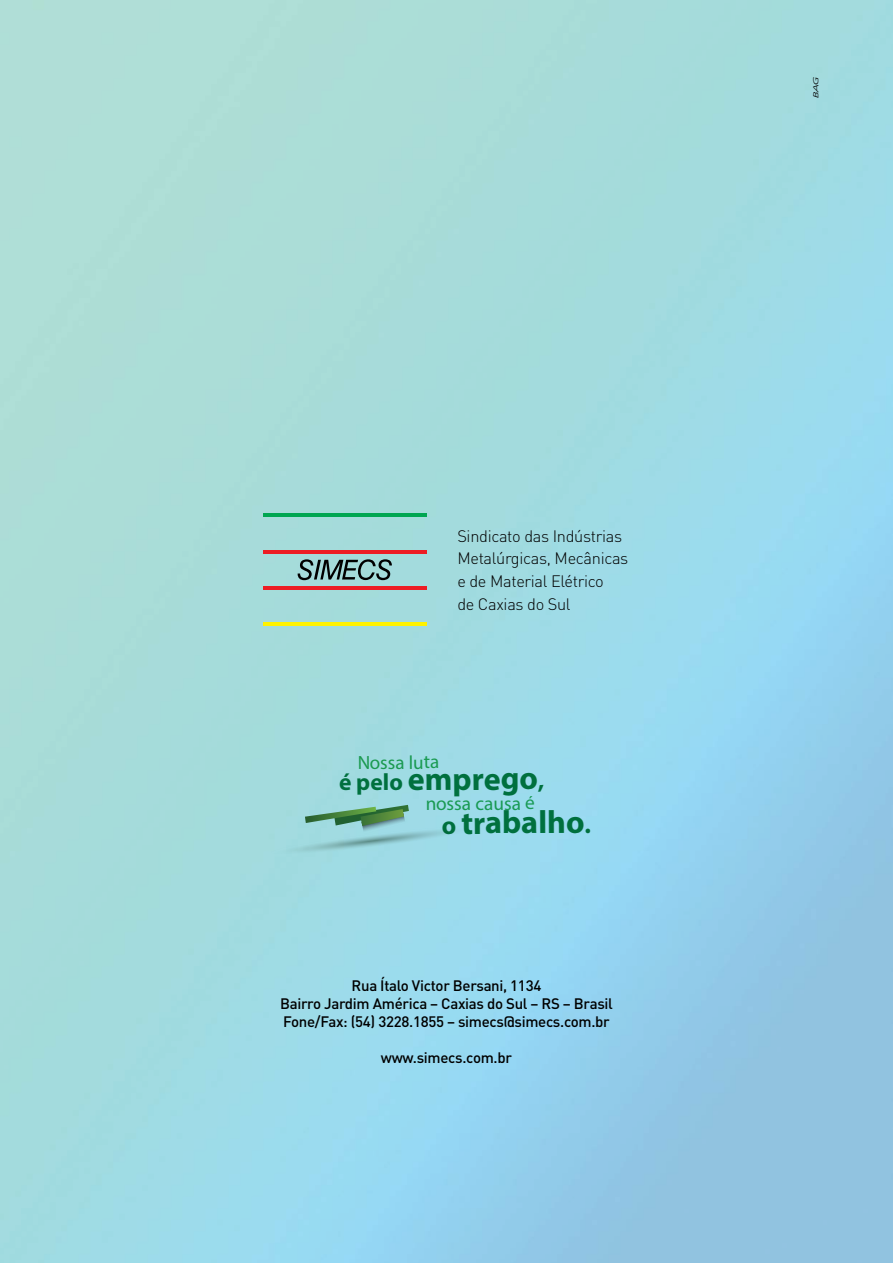
<style>
.page{position:relative;width:893px;height:1263px;background:#fff}
.page>*{position:absolute;margin:0;border:0;box-sizing:border-box;transform-origin:0 0}
.t1{font:700 32.25px "Myriad Pro";letter-spacing:-.005em;color:#00703e}
.t2{font:19.35px "Myriad Pro";letter-spacing:-.005em;color:#2cb45c}
.t3{font:19.2px "Myriad Pro";letter-spacing:-.005em;color:#2cb45c}
.t4{font:300 16.35px/22.8px "DIN Pro";letter-spacing:-.02em;color:#000}
.t5{font:500 15px/18px "DIN Pro";letter-spacing:-.02em;color:#000;text-align:center}
.t6{font:7.35px "Humanist 777 BT Light Italic B";color:#000;scale:1.6 1}
.s1{font-size:25.2px}
.s2{font-size:23.55px}
</style>
<div class="page">
<img style="left:0;top:0;width:893px;height:1263px">
<hr style="left:263px;top:514px;width:163px;height:3px;background:#00a651">
<hr style="left:263px;top:550px;width:163px;height:3px;background:#ed1d24">
<hr style="left:263px;top:586px;width:163px;height:3px;background:#ed1d24">
<hr style="left:263px;top:622px;width:163px;height:4px;background:#fff200">
<svg style="left:298px;top:559px;width:94px;height:21px;background:#688b8b"></svg>
<svg style="left:271px;top:805px;width:203px;height:49px;background:#90cbcb"></svg>
<p class="t4" style="left:457px;top:524px;width:173px">Sindicato das Indústrias<br>Metalúrgicas, Mecânicas e de Material Elétrico<br>de Caxias do Sul</p>
<p class="t3" style="left:357px;top:750px;width:84px">Nossa luta</p>
<p class="t2" style="left:425px;top:791px;width:111px">nossa causa é</p>
<h1 class="t1" style="left:442px;top:801px;width:151px"><span class="s1">o</span> trabalho<span class="s1">.</span></h1>
<h1 class="t1" style="left:339px;top:758px;width:207px"><span class="s2">é pelo</span> emprego<span class="s2">,</span></h1>
<p class="t5" style="left:280px;top:976px;width:334px">Rua Ítalo Victor Bersani, 1134<br>Bairro Jardim América – Caxias do Sul – RS – Brasil<br>Fone/Fax: (54) 3228.1855 – simecs@simecs.com.br</p>
<p class="t5" style="left:381px;top:1048px;width:133px">www.simecs.com.br</p>
<p class="t6" style="left:811px;top:98px;width:15px;rotate:-90deg">BAG</p>
</div>
